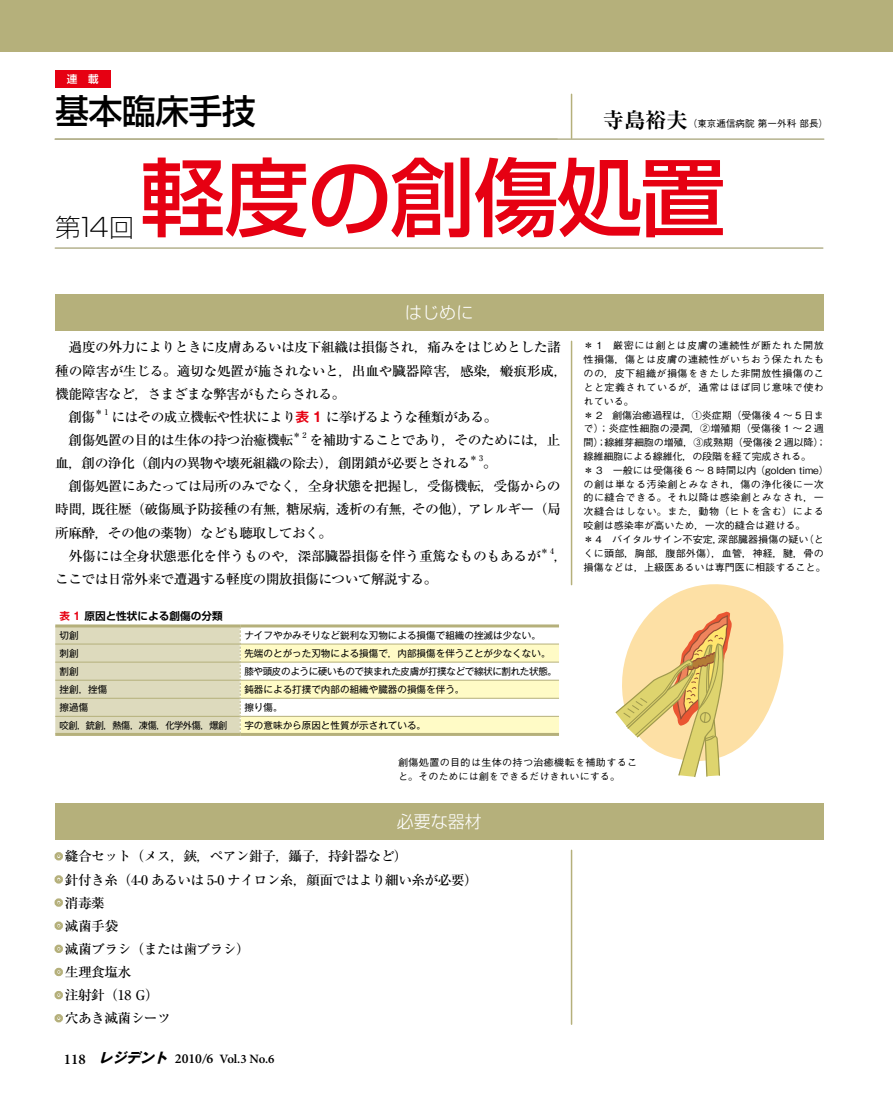
<style>
.page{position:relative;width:893px;height:1093px;background:#fff}
.page>*{position:absolute;margin:0;border:0;box-sizing:border-box;transform-origin:0 0}
.t1{font:500 85.05px "Shin Go Pro";letter-spacing:-.02em;color:#e60012}
.t2{font:500 34.05px "Shin Go Pro";letter-spacing:-.02em;color:#000}
.t3{font:300 expanded 25.5px "Shin Go Pro";color:#000}
.t4{font:300 16.95px "Shin Go Pro";color:#fff}
.t5{font:500 13.35px/23.1px "Ryumin Pro";letter-spacing:-.05em;color:#000}
.t6{font:600 12.75px "Minion Pro";color:#000}
.t7{font:700 10.65px "Shin Go Pro De";color:#000}
.t8{font:500 10.65px "Shin Go Pro";color:#fff}
.t9{font:500 9.75px/13.8px "Gothic BBB Pro";letter-spacing:.015em;color:#000}
.t10{font:9.6px "Gothic MB101 Pro";color:#000}
.t11{font:9.6px "Gothic MB101 Pro";letter-spacing:-.04em;color:#000}
.t12{font:9.6px "Gothic MB101 Pro";letter-spacing:-.04em;color:#000;scale:.96 1}
.t13{font:500 9.6px "Gothic BBB Pro";color:#000}
.t14{font:500 7.8px "Ryumin Pro";color:#000}
.s1{font-family:"Ryumin Pro";font-weight:700;font-stretch:expanded;font-size:21.3px}
.s2{font-family:"Gothic MB101 Pro De";font-weight:700;color:#e60012}
.s3{font-family:"Gothic MB101 Pro De";color:#e60012}
.s4{color:#b5b07b}
.s5{font-size:14.85px}
.s6{font-family:"Gothic MB101 Pro";font-weight:700;font-style:italic;font-size:13.8px}
.s7{font-size:13.8px}
.s8{font-style:italic;font-size:13.8px}
</style>
<div class="page">
<div style="left:0;top:0;width:893px;height:51px;background:#b5b07b"></div>
<div style="left:55px;top:294px;width:768px;height:37px;background:#b5b07b"></div>
<div style="left:55px;top:71px;width:56px;height:17px;background:#e60012"></div>
<hr style="left:55px;top:247px;width:768px;height:2px;background:#b5b28d">
<hr style="left:571px;top:94px;width:1px;height:44px;background:#b5b07b">
<hr style="left:55px;top:138px;width:769px;height:2px;background:#b5b28d">
<hr style="left:571px;top:341px;width:1px;height:243px;background:#b5b07b">
<hr style="left:571px;top:850px;width:1px;height:174px;background:#b5b07b">
<div style="left:55px;top:803px;width:768px;height:37px;background:#b5b07b"></div>
<div style="left:55px;top:852px;width:8px;height:8px;border:6px solid #b5b07b;border-radius:50%"></div>
<div style="left:55px;top:875px;width:8px;height:8px;border:6px solid #b5b07b;border-radius:50%"></div>
<div style="left:55px;top:898px;width:8px;height:9px;border:6px solid #b5b07b;border-radius:50%"></div>
<div style="left:55px;top:921px;width:8px;height:9px;border:6px solid #b5b07b;border-radius:50%"></div>
<div style="left:55px;top:944px;width:8px;height:9px;border:6px solid #b5b07b;border-radius:50%"></div>
<div style="left:55px;top:968px;width:8px;height:8px;border:6px solid #b5b07b;border-radius:50%"></div>
<div style="left:55px;top:991px;width:8px;height:8px;border:6px solid #b5b07b;border-radius:50%"></div>
<div style="left:55px;top:1014px;width:8px;height:8px;border:6px solid #b5b07b;border-radius:50%"></div>
<svg style="left:615px;top:584px;width:169px;height:193px"></svg>
<hr style="left:55px;top:624px;width:185px;height:3px;background:#b5b07b">
<hr style="left:240px;top:624px;width:319px;height:3px;background:#b5b07b">
<hr style="left:55px;top:733px;width:185px;height:3px;background:#b5b07b">
<hr style="left:240px;top:733px;width:319px;height:3px;background:#b5b07b">
<svg style="left:55px;top:626px;width:504px;height:108px"></svg>
<p class="t8" style="left:67px;top:70px;width:33px">連　載</p>
<h2 class="t2" style="left:55px;top:83px;width:202px">基本臨床手技</h2>
<p class="t13" style="left:603px;top:116px;width:227px"><span class="s1">寺島裕夫</span>（東京逓信病院 第一外科 部長）</p>
<h3 class="t3" style="left:55px;top:206px;width:81px">第14回</h3>
<h1 class="t1" style="left:140px;top:128px;width:587px">軽度の創傷処置</h1>
<p class="t4" style="left:405px;top:299px;width:70px">はじめに</p>
<p class="t5" style="left:55px;top:335px;width:514px">　過度の外力によりときに皮膚あるいは皮下組織は損傷され，痛みをはじめとした諸種の障害が生じる。適切な処置が施されないと，出血や臓器障害，感染，瘢痕形成，機能障害など，さまざまな弊害がもたらされる。<br>　創傷</p>
<p class="t14" style="left:95px;top:406px;width:15px">＊1</p>
<p class="t5" style="left:55px;top:404px;width:444px;text-indent:56px">にはその成立機転や性状により<span class="s2">表 1</span> に挙げるような種類がある。　創傷処置の目的は生体の持つ治癒機転</p>
<p class="t14" style="left:293px;top:429px;width:15px">＊2</p>
<p class="t5" style="left:55px;top:427px;width:507px;text-indent:254px">を補助することであり，そのためには，止血，創の浄化（創内の異物や壊死組織の除去），創閉鎖が必要とされる</p>
<p class="t14" style="left:470px;top:452px;width:15px">＊3</p>
<p class="t5" style="left:55px;top:450px;width:507px;text-indent:428px">。<br>　創傷処置にあたっては局所のみでなく，全身状態を把握し，受傷機転，受傷からの時間，既往歴（破傷風予防接種の有無，糖尿病，透析の有無，その他），アレルギー（局所麻酔，その他の薬物）なども聴取しておく。<br>　外傷には全身状態悪化を伴うものや，深部臓器損傷を伴う重篤なものもあるが</p>
<p class="t14" style="left:540px;top:545px;width:15px">＊4</p>
<p class="t5" style="left:554px;top:543px;width:15px">，</p>
<p class="t5" style="left:55px;top:566px;width:384px">ここでは日常外来で遭遇する軽度の開放損傷について解説する。</p>
<p class="t7" style="left:60px;top:608px;width:165px"><span class="s3">表 1</span> 原因と性状による創傷の分類</p>
<p class="t10" style="left:60px;top:627px;width:21px">切創</p>
<p class="t10" style="left:244px;top:627px;width:298px">ナイフやかみそりなど鋭利な刃物による損傷で組織の挫滅は少ない。</p>
<p class="t10" style="left:60px;top:645px;width:21px">刺創</p>
<p class="t10" style="left:244px;top:645px;width:308px">先端のとがった刃物による損傷で，内部損傷を伴うことが少なくない。</p>
<p class="t10" style="left:60px;top:663px;width:21px">割創</p>
<p class="t11" style="left:244px;top:663px;width:314px">膝や頭皮のように硬いもので挟まれた皮膚が打撲などで線状に割れた状態。</p>
<p class="t10" style="left:60px;top:681px;width:49px">挫創，挫傷</p>
<p class="t10" style="left:244px;top:681px;width:222px">鈍器による打撲で内部の組織や臓器の損傷を伴う。</p>
<p class="t10" style="left:60px;top:699px;width:30px">擦過傷</p>
<p class="t10" style="left:244px;top:699px;width:40px">擦り傷。</p>
<p class="t12" style="left:60px;top:717px;width:176px">咬創，銃創，熱傷，凍傷，化学外傷，爆創</p>
<p class="t10" style="left:244px;top:717px;width:183px">字の意味から原因と性質が示されている。</p>
<p class="t9" style="left:584px;top:338px;width:247px">＊ 1　厳密には創とは皮膚の連続性が断たれた開放性損傷，傷とは皮膚の連続性がいちおう保たれたものの，皮下組織が損傷をきたした非開放性損傷のことと定義されているが，通常はほぼ同じ意味で使われている。<br>＊ 2　創傷治癒過程は，①炎症期（受傷後 4 〜 5 日まで）；炎症性細胞の浸潤，②増殖期（受傷後 1 〜 2 週間）；線維芽細胞の増殖，③成熟期（受傷後 2 週以降）；線維細胞による線維化，の段階を経て完成される。<br>＊ 3　一般には受傷後 6 〜 8 時間以内（golden time）の創は単なる汚染創とみなされ，傷の浄化後に一次的に縫合できる。それ以降は感染創とみなされ，一次縫合はしない。また，動物（ヒトを含む）による咬創は感染率が高いため，一次的縫合は避ける。<br>＊ 4　バイタルサイン不安定，深部臓器損傷の疑い（とくに頭部，胸部，腹部外傷），血管，神経，腱，骨の損傷などは，上級医あるいは専門医に相談すること。</p>
<p class="t9" style="left:398px;top:754px;width:241px">創傷処置の目的は生体の持つ治癒機転を補助すること。そのためには創をできるだけきれいにする。</p>
<p class="t4" style="left:397px;top:808px;width:87px">必要な器材</p>
<p class="t5" style="left:52px;top:844px;width:428px"><span class="s4">・</span>縫合セット（メス，鋏，ペアン鉗子，鑷子，持針器など）<br><span class="s4">・</span>針付き糸（4-0 あるいは 5-0 ナイロン糸，顔面ではより細い糸が必要）<span class="s4">・</span>消毒薬<br><span class="s4">・</span>滅菌手袋<br><span class="s4">・</span>滅菌ブラシ（または歯ブラシ）<br><span class="s4">・</span>生理食塩水<br><span class="s4">・</span>注射針（18 G）<br><span class="s4">・</span>穴あき滅菌シーツ</p>
<p class="t6" style="left:64px;top:1050px;width:212px"><span class="s5">118</span> <span class="s6">レジデント</span> <span class="s7">2010</span><span class="s8">/</span><span class="s7">6</span> Vol.3 No.6</p>
</div>
